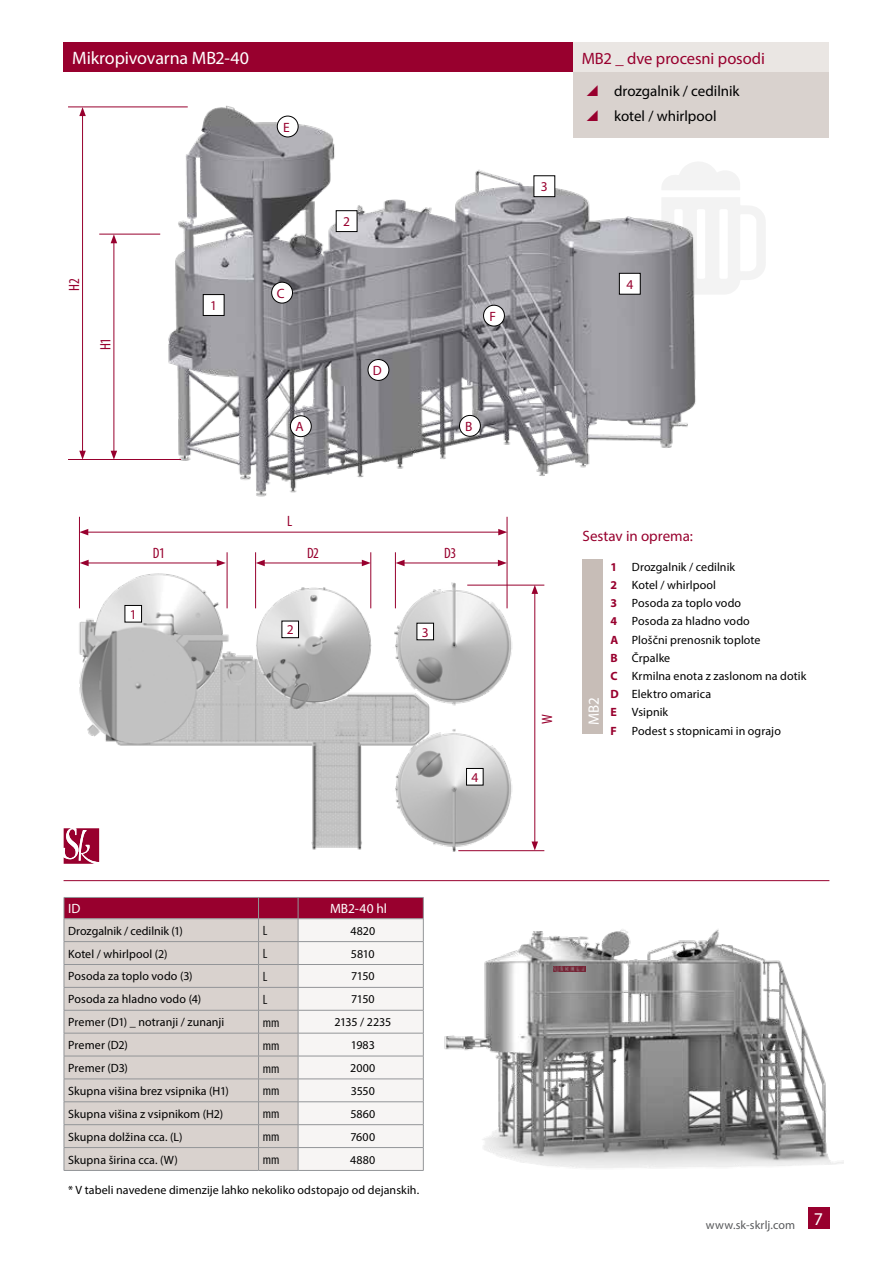
<style>
.page{position:relative;width:893px;height:1263px;background:#fff}
.page>*{position:absolute;margin:0;border:0;box-sizing:border-box;transform-origin:0 0}
.t1{font:18px "Myriad Pro";letter-spacing:-.005em;color:#fff}
.t2{font:16.5px "Myriad Pro";letter-spacing:-.005em;color:#98002e}
.t3{font:15px/25px "Myriad Pro";letter-spacing:-.005em;color:#000}
.t4{font:15px "Myriad Pro";color:#98002e}
.t5{font:condensed 15px "Myriad Pro";letter-spacing:-.02em;color:#98002e}
.t6{font:15px "Myriad Pro";color:#fff}
.t7{font:condensed 13.5px "Myriad Pro";letter-spacing:.005em;color:#141414}
.t8{font:13.5px "Myriad Pro";color:#98002e}
.t9{font:13.5px "Myriad Pro";letter-spacing:.005em;color:#fff}
.t10{font:12px/18.1px "Myriad Pro";letter-spacing:.005em;color:#000}
.t11{font:12px "Myriad Pro";letter-spacing:.01em;color:#58595b}
.t12{font:12px "Myriad Pro";letter-spacing:-.015em;color:#000}
.s1{font-weight:700;color:#98002e}
</style>
<div class="page">
<div style="left:808px;top:1208px;width:21px;height:21px;background:#98002e"></div>
<svg style="left:731px;top:172px;width:9px;height:18px"></svg>
<svg style="left:731px;top:198px;width:35px;height:95px"></svg>
<div style="left:64px;top:43px;width:763px;height:29px;background:#98002e"></div>
<img style="left:134px;top:105px;width:597px;height:392px">
<div style="left:203px;top:295px;width:21px;height:20px;background:#fff"></div>
<div style="left:203px;top:294px;width:21px;height:22px;border:1px solid #000"></div>
<div style="left:336px;top:211px;width:21px;height:21px;background:#fff"></div>
<div style="left:336px;top:210px;width:21px;height:22px;border:1px solid #000"></div>
<div style="left:534px;top:176px;width:21px;height:21px;background:#fff"></div>
<div style="left:290px;top:416px;width:21px;height:21px;background:#fff;border-radius:50%"></div>
<div style="left:290px;top:416px;width:21px;height:21px;border:1px solid #000;border-radius:50%"></div>
<div style="left:272px;top:282px;width:21px;height:21px;background:#fff;border-radius:50%"></div>
<div style="left:271px;top:282px;width:22px;height:21px;border:1px solid #000;border-radius:50%"></div>
<div style="left:368px;top:359px;width:21px;height:21px;background:#fff;border-radius:50%"></div>
<div style="left:368px;top:359px;width:21px;height:22px;border:1px solid #000;border-radius:50%"></div>
<div style="left:277px;top:116px;width:21px;height:21px;background:#fff;border-radius:50%"></div>
<div style="left:277px;top:116px;width:21px;height:21px;border:1px solid #000;border-radius:50%"></div>
<div style="left:483px;top:305px;width:21px;height:21px;background:#fff;border-radius:50%"></div>
<div style="left:483px;top:305px;width:22px;height:21px;border:1px solid #000;border-radius:50%"></div>
<div style="left:459px;top:415px;width:21px;height:21px;background:#fff;border-radius:50%"></div>
<div style="left:459px;top:415px;width:22px;height:21px;border:1px solid #000;border-radius:50%"></div>
<div style="left:619px;top:273px;width:21px;height:21px;background:#fff"></div>
<div style="left:619px;top:273px;width:21px;height:21px;border:1px solid #000"></div>
<hr style="left:82px;top:114px;width:1px;height:339px;background:#98002e">
<svg style="left:79px;top:451px;width:7px;height:8px"></svg>
<svg style="left:79px;top:108px;width:7px;height:8px"></svg>
<hr style="left:68px;top:107px;width:120px;height:1px;background:#98002e">
<hr style="left:99px;top:234px;width:61px;height:1px;background:#98002e">
<hr style="left:68px;top:459px;width:113px;height:1px;background:#98002e">
<hr style="left:114px;top:241px;width:1px;height:212px;background:#98002e">
<svg style="left:111px;top:451px;width:6px;height:8px"></svg>
<svg style="left:111px;top:234px;width:6px;height:9px"></svg>
<img style="left:63px;top:557px;width:472px;height:307px">
<hr style="left:227px;top:552px;width:1px;height:56px;background:#98002e">
<hr style="left:86px;top:563px;width:133px;height:1px;background:#98002e">
<svg style="left:80px;top:560px;width:9px;height:6px"></svg>
<svg style="left:217px;top:560px;width:9px;height:6px"></svg>
<hr style="left:79px;top:517px;width:1px;height:91px;background:#98002e">
<hr style="left:371px;top:552px;width:1px;height:56px;background:#98002e">
<hr style="left:262px;top:563px;width:102px;height:1px;background:#98002e">
<svg style="left:256px;top:560px;width:9px;height:6px"></svg>
<svg style="left:362px;top:560px;width:9px;height:6px"></svg>
<hr style="left:255px;top:552px;width:1px;height:56px;background:#98002e">
<hr style="left:507px;top:517px;width:1px;height:91px;background:#98002e">
<hr style="left:402px;top:563px;width:98px;height:1px;background:#98002e">
<svg style="left:396px;top:560px;width:9px;height:6px"></svg>
<svg style="left:498px;top:560px;width:9px;height:6px"></svg>
<hr style="left:395px;top:552px;width:1px;height:56px;background:#98002e">
<hr style="left:535px;top:591px;width:1px;height:253px;background:#98002e">
<svg style="left:531px;top:586px;width:7px;height:8px"></svg>
<hr style="left:467px;top:585px;width:77px;height:1px;background:#98002e">
<hr style="left:86px;top:532px;width:415px;height:1px;background:#98002e">
<svg style="left:498px;top:529px;width:9px;height:6px"></svg>
<svg style="left:80px;top:529px;width:8px;height:6px"></svg>
<div style="left:125px;top:605px;width:17px;height:17px;background:#fff"></div>
<div style="left:125px;top:605px;width:17px;height:17px;border:1px solid #000"></div>
<div style="left:282px;top:621px;width:17px;height:17px;background:#fff"></div>
<div style="left:282px;top:621px;width:17px;height:17px;border:1px solid #000"></div>
<div style="left:417px;top:623px;width:17px;height:17px;background:#fff"></div>
<div style="left:417px;top:623px;width:17px;height:17px;border:1px solid #000"></div>
<div style="left:466px;top:768px;width:17px;height:17px;background:#fff"></div>
<div style="left:466px;top:768px;width:17px;height:17px;border:1px solid #000"></div>
<hr style="left:64px;top:880px;width:765px;height:1px;background:#98002e">
<svg style="left:64px;top:828px;width:35px;height:36px"></svg>
<img style="left:425px;top:828px;width:418px;height:340px">
<img style="left:554px;top:967px;width:32px;height:5px">
<svg style="left:64px;top:897px;width:360px;height:273px"></svg>
<hr style="left:64px;top:1170px;width:195px;height:1px;background:#939598">
<hr style="left:259px;top:1170px;width:39px;height:1px;background:#939598">
<hr style="left:298px;top:1170px;width:125px;height:1px;background:#939598">
<div style="left:573px;top:43px;width:256px;height:95px;background:#d9d2ce"></div>
<div style="left:573px;top:43px;width:256px;height:29px;background:#eae6e3"></div>
<div style="left:583px;top:559px;width:20px;height:174px;background:#c7bdb7"></div>
<h1 class="t1" style="left:72px;top:47px;width:178px">Mikropivovarna MB2-40</h1>
<h2 class="t2" style="left:582px;top:48px;width:185px">MB2 _ dve procesni posodi</h2>
<p class="t3" style="left:614px;top:78px;width:127px">drozgalnik / cedilnik kotel / whirlpool</p>
<p class="t8" style="left:283px;top:119px;width:8px">E</p>
<p class="t5" style="left:65px;top:290px;width:14px;rotate:-90deg">H2</p>
<p class="t5" style="left:96px;top:350px;width:14px;rotate:-90deg">H1</p>
<p class="t8" style="left:210px;top:297px;width:8px">1</p>
<p class="t8" style="left:277px;top:285px;width:9px">C</p>
<p class="t8" style="left:295px;top:418px;width:10px">A</p>
<p class="t8" style="left:343px;top:213px;width:8px">2</p>
<p class="t8" style="left:373px;top:362px;width:10px">D</p>
<p class="t8" style="left:489px;top:308px;width:8px">F</p>
<p class="t8" style="left:465px;top:418px;width:9px">B</p>
<p class="t5" style="left:287px;top:512px;width:7px">L</p>
<p class="t5" style="left:153px;top:544px;width:14px">D1</p>
<p class="t5" style="left:307px;top:544px;width:14px">D2</p>
<p class="t5" style="left:444px;top:544px;width:14px">D3</p>
<p class="t8" style="left:130px;top:606px;width:8px">1</p>
<p class="t8" style="left:287px;top:622px;width:8px">2</p>
<p class="t8" style="left:422px;top:624px;width:8px">3</p>
<p class="t8" style="left:471px;top:769px;width:8px">4</p>
<p class="t8" style="left:541px;top:178px;width:8px">3</p>
<p class="t8" style="left:626px;top:276px;width:8px">4</p>
<p class="t5" style="left:538px;top:724px;width:11px;rotate:-90deg">W</p>
<p class="t4" style="left:583px;top:526px;width:112px">Sestav in oprema:</p>
<p class="t6" style="left:584px;top:725px;width:29px;rotate:-90deg">MB2</p>
<p class="t10" style="left:611px;top:557px;width:197px"><span class="s1">1</span> Drozgalnik / cedilnik<br><span class="s1">2</span> Kotel / whirlpool<br><span class="s1">3</span> Posoda za toplo vodo<br><span class="s1">4</span> Posoda za hladno vodo<br><span class="s1">A</span> Ploščni prenosnik toplote<br><span class="s1">B</span> Črpalke<br><span class="s1">C</span> Krmilna enota z zaslonom na dotik<br><span class="s1">D</span> Elektro omarica<br><span class="s1">E</span> Vsipnik<br><span class="s1">F</span> Podest s stopnicami in ograjo</p>
<p class="t9" style="left:68px;top:900px;width:14px">ID</p>
<p class="t9" style="left:330px;top:900px;width:59px">MB2-40 hl</p>
<p class="t10" style="left:68px;top:921px;width:116px">Drozgalnik / cedilnik (1)</p>
<p class="t7" style="left:263px;top:922px;width:6px">L</p>
<p class="t10" style="left:350px;top:921px;width:26px">4820</p>
<p class="t10" style="left:68px;top:944px;width:101px">Kotel / whirlpool (2)</p>
<p class="t7" style="left:263px;top:945px;width:6px">L</p>
<p class="t10" style="left:351px;top:944px;width:25px">5810</p>
<p class="t10" style="left:68px;top:967px;width:126px">Posoda za toplo vodo (3)</p>
<p class="t7" style="left:263px;top:968px;width:6px">L</p>
<p class="t10" style="left:351px;top:967px;width:25px">7150</p>
<p class="t10" style="left:68px;top:990px;width:134px">Posoda za hladno vodo (4)</p>
<p class="t7" style="left:263px;top:991px;width:6px">L</p>
<p class="t10" style="left:351px;top:990px;width:25px">7150</p>
<p class="t10" style="left:68px;top:1013px;width:158px">Premer (D1) _ notranji / zunanji</p>
<p class="t7" style="left:263px;top:1014px;width:18px">mm</p>
<p class="t12" style="left:334px;top:1015px;width:58px">2135 / 2235</p>
<p class="t10" style="left:68px;top:1036px;width:61px">Premer (D2)</p>
<p class="t7" style="left:263px;top:1037px;width:18px">mm</p>
<p class="t10" style="left:351px;top:1036px;width:26px">1983</p>
<p class="t10" style="left:68px;top:1059px;width:61px">Premer (D3)</p>
<p class="t7" style="left:263px;top:1060px;width:18px">mm</p>
<p class="t10" style="left:350px;top:1059px;width:27px">2000</p>
<p class="t10" style="left:68px;top:1081px;width:162px">Skupna višina brez vsipnika (H1)</p>
<p class="t7" style="left:263px;top:1083px;width:18px">mm</p>
<p class="t10" style="left:351px;top:1081px;width:26px">3550</p>
<p class="t10" style="left:68px;top:1104px;width:157px">Skupna višina z vsipnikom (H2)</p>
<p class="t7" style="left:263px;top:1106px;width:18px">mm</p>
<p class="t10" style="left:350px;top:1104px;width:26px">5860</p>
<p class="t10" style="left:68px;top:1127px;width:116px">Skupna dolžina cca. (L)</p>
<p class="t7" style="left:263px;top:1128px;width:18px">mm</p>
<p class="t10" style="left:350px;top:1127px;width:26px">7600</p>
<p class="t10" style="left:68px;top:1150px;width:111px">Skupna širina cca. (W)</p>
<p class="t7" style="left:263px;top:1151px;width:18px">mm</p>
<p class="t10" style="left:350px;top:1150px;width:27px">4880</p>
<p class="t10" style="left:68px;top:1181px;width:353px">* V tabeli navedene dimenzije lahko nekoliko odstopajo od dejanskih.</p>
<p class="t11" style="left:706px;top:1217px;width:119px">www.sk-skrlj.com <sup>7</sup></p>
</div>
